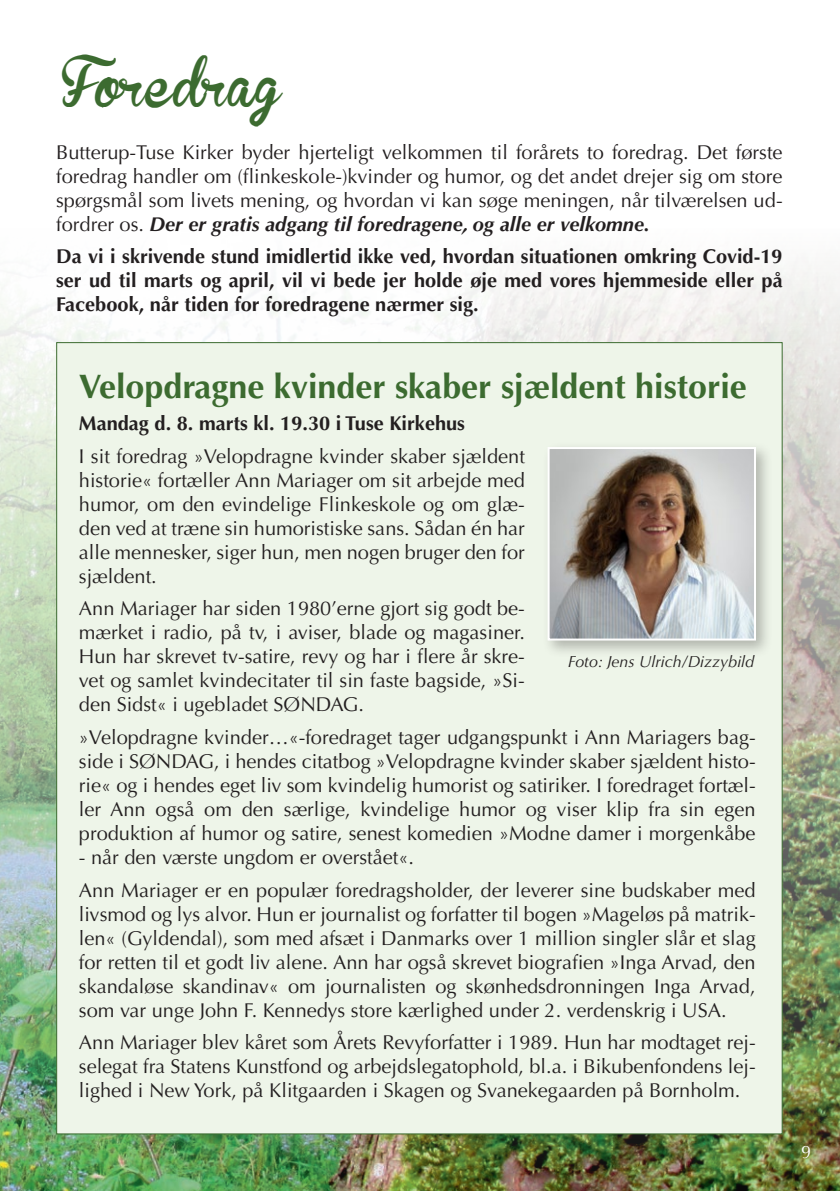
<style>
.page{position:relative;width:840px;height:1191px;background:#fff}
.page>*{position:absolute;margin:0;border:0;box-sizing:border-box;transform-origin:0 0}
.t1{font:48px "Brannboll Fet";color:#3c6b30}
.t2{font:700 34px "Optima LT Std";color:#3c6b30}
.t3{font:20px/24px "Optima LT Std";color:#231f20;text-align:justify}
.t4{font:700 20px/24px "Optima LT Std";color:#231f20;text-align:justify}
.t5{font:18px "Optima LT Std";color:#fff}
.t6{font:italic 16px "Optima LT Std";color:#231f20}
.s1{font-weight:700;font-style:italic}
</style>
<div class="page">
<img style="left:0;top:265px;width:839px;height:926px">
<div style="left:771px;top:1117px;width:68px;height:74px;background:#231f20;opacity:.75"></div>
<div style="left:56px;top:342px;width:726px;height:792px;background:#eef5e9;border:1px solid #3c6b30"></div>
<div style="left:541px;top:441px;width:232px;height:216px;background:#231f20;opacity:.3"></div>
<img style="left:550px;top:450px;width:202px;height:187px">
<div style="left:547px;top:447px;width:208px;height:193px;border:2px solid #fff"></div>
<p class="t1" style="left:62px;top:59px;width:221px">Foredrag</p>
<p class="t3" style="left:56px;top:140px;width:727px">Butterup-Tuse Kirker byder hjerteligt velkommen til forårets to foredrag. Det første foredrag handler om (flinkeskole-)kvinder og humor, og det andet drejer sig om store spørgsmål som livets mening, og hvordan vi kan søge meningen, når tilværelsen ud&shy;fordrer os. <span class="s1">Der er gratis adgang til foredragene, og alle er velkomne.</span></p>
<p class="t4" style="left:56px;top:245px;width:727px">Da vi i skrivende stund imidlertid ikke ved, hvordan situationen omkring Covid-19 ser ud til marts og april, vil vi bede jer holde øje med vores hjemmeside eller på Facebook, når tiden for foredragene nærmer sig.</p>
<p class="t2" style="left:79px;top:366px;width:669px">Velopdragne kvinder skaber sjældent historie</p>
<p class="t4" style="left:79px;top:412px;width:387px">Mandag d. 8. marts kl. 19.30 i Tuse Kirkehus</p>
<p class="t3" style="left:79px;top:444px;width:447px">I sit foredrag »Velopdragne kvinder skaber sjældent historie« fortæller Ann Mariager om sit arbejde med humor, om den evindelige Flinkeskole og om glæ&shy;den ved at træne sin humoristiske sans. Sådan én har alle mennesker, siger hun, men nogen bruger den for sjældent.</p>
<p class="t3" style="left:79px;top:597px;width:447px">Ann Mariager har siden 1980’erne gjort sig godt be&shy;mærket i radio, på tv, i aviser, blade og magasiner.<br>Hun har skrevet tv-satire, revy og har i flere år skre&shy;vet og samlet kvindecitater til sin faste bagside, »Si&shy;den Sidst« i ugebladet SØNDAG.</p>
<p class="t3" style="left:79px;top:725px;width:678px">»Velopdragne kvinder…«-foredraget tager udgangspunkt i Ann Mariagers bag&shy;side i SØNDAG, i hendes citatbog »Velopdragne kvinder skaber sjældent histo&shy;rie« og i hendes eget liv som kvindelig humorist og satiriker. I foredraget fortæl&shy;ler Ann også om den særlige, kvindelige humor og viser klip fra sin egen produktion af humor og satire, senest komedien »Modne damer i morgenkåbe</p>
<p class="t3" style="left:79px;top:845px;width:336px">- når den værste ungdom er overstået«.</p>
<p class="t3" style="left:79px;top:878px;width:678px">Ann Mariager er en populær foredragsholder, der leverer sine budskaber med livsmod og lys alvor. Hun er journalist og forfatter til bogen »Mageløs på matrik&shy;len« (Gyldendal), som med afsæt i Danmarks over 1 million singler slår et slag for retten til et godt liv alene. Ann har også skrevet biografien »Inga Arvad, den skandaløse skandinav« om journalisten og skønhedsdronningen Inga Arvad, som var unge John F. Kennedys store kærlighed under 2. verdenskrig i USA.</p>
<p class="t3" style="left:79px;top:1030px;width:678px">Ann Mariager blev kåret som Årets Revyforfatter i 1989. Hun har modtaget rej&shy;selegat fra Statens Kunstfond og arbejdslegatophold, bl.a. i Bikubenfondens lej&shy;lighed i New York, på Klitgaarden i Skagen og Svanekegaarden på Bornholm.</p>
<p class="t6" style="left:567px;top:652px;width:188px">Foto: Jens Ulrich/Dizzybild</p>
<p class="t5" style="left:800px;top:1141px;width:12px">9</p>
</div>
